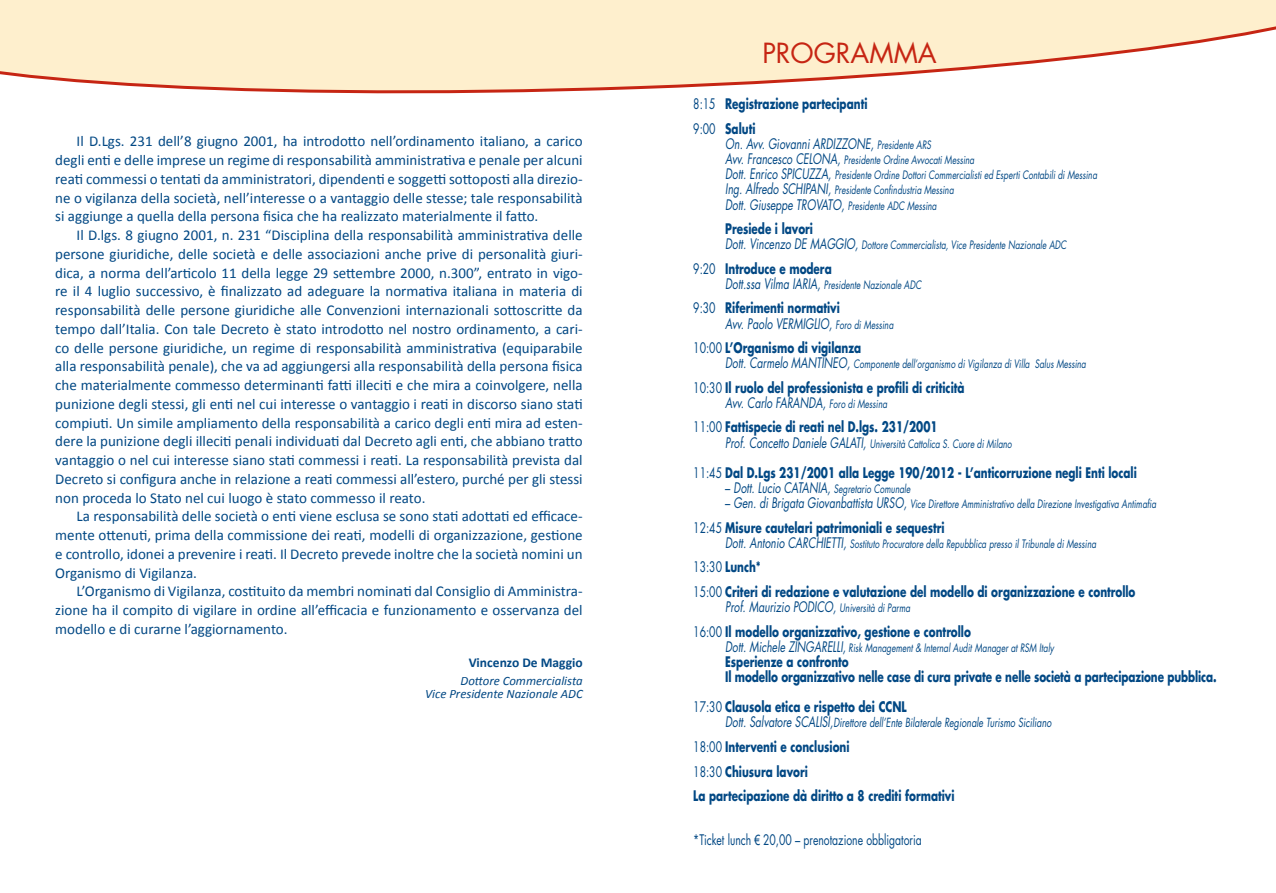
<style>
.page{position:relative;width:1276px;height:893px;background:#fff}
.page>*{position:absolute;margin:0;border:0;box-sizing:border-box;transform-origin:0 0}
.t1{font:27px "Futura";color:#c62513}
.t2{font:15px/18.8px "Calibri";color:#024884;text-align:justify}
.t3{font:700 14.25px/24.6px "Futura";color:#024884;scale:.73 1}
.t4{font:italic 14.25px "Futura";color:#024884;scale:.73 1}
.t5{font:14.25px "Futura";color:#024884;scale:.73 1}
.t6{font:700 13.5px "Calibri";color:#024884}
.t7{font:italic 12.75px/13.5px "Calibri";color:#024884;text-align:right}
.t8{font:italic 12.3px "Futura";color:#024884;scale:.73 1}
.t9{font:italic 11.4px/15.1px "Futura";color:#024884;scale:.73 1}
.s1{font-weight:400}
.s2{font-size:11.4px}
.s3{font-size:14.25px}
.s4{font-weight:400;font-style:italic}
.s5{font-weight:400;font-style:italic;font-size:11.4px}
.s6{font-style:normal}
.s7{font-style:normal;font-size:14.25px}
.s8{font-family:"Arial"}
</style>
<div class="page">
<svg style="left:0;top:0;width:1276px;height:94px"></svg>
<p class="t2" style="left:55px;top:131px;width:529px;text-indent:21px">Il D.Lgs. 231 dell’8 giugno 2001, ha introdotto nell’ordinamento italiano, a carico degli enti e delle imprese un regime di responsabilità amministrativa e penale per alcuni reati commessi o tentati da amministratori, dipendenti e soggetti sottoposti alla direzio&shy;ne o vigilanza della società, nell’interesse o a vantaggio delle stesse; tale responsabilità si aggiunge a quella della persona fisica che ha realizzato materialmente il fatto.</p>
<p class="t2" style="left:55px;top:225px;width:529px;text-indent:21px">Il D.lgs. 8 giugno 2001, n. 231 “Disciplina della responsabilità amministrativa delle persone giuridiche, delle società e delle associazioni anche prive di personalità giuri&shy;dica, a norma dell’articolo 11 della legge 29 settembre 2000, n.300”, entrato in vigo&shy;re il 4 luglio successivo, è finalizzato ad adeguare la normativa italiana in materia di responsabilità delle persone giuridiche alle Convenzioni internazionali sottoscritte da tempo dall’Italia. Con tale Decreto è stato introdotto nel nostro ordinamento, a cari&shy;co delle persone giuridiche, un regime di responsabilità amministrativa (equiparabile alla responsabilità penale), che va ad aggiungersi alla responsabilità della persona fisica che materialmente commesso determinanti fatti illeciti e che mira a coinvolgere, nella punizione degli stessi, gli enti nel cui interesse o vantaggio i reati in discorso siano stati compiuti. Un simile ampliamento della responsabilità a carico degli enti mira ad esten&shy;dere la punizione degli illeciti penali individuati dal Decreto agli enti, che abbiano tratto vantaggio o nel cui interesse siano stati commessi i reati. La responsabilità prevista dal Decreto si configura anche in relazione a reati commessi all’estero, purché per gli stessi non proceda lo Stato nel cui luogo è stato commesso il reato.</p>
<p class="t2" style="left:55px;top:506px;width:529px;text-indent:21px">La responsabilità delle società o enti viene esclusa se sono stati adottati ed efficace&shy;mente ottenuti, prima della commissione dei reati, modelli di organizzazione, gestione e controllo, idonei a prevenire i reati. Il Decreto prevede inoltre che la società nomini un Organismo di Vigilanza.</p>
<p class="t2" style="left:55px;top:581px;width:529px;text-indent:21px">L’Organismo di Vigilanza, costituito da membri nominati dal Consiglio di Amministra&shy;zione ha il compito di vigilare in ordine all’efficacia e funzionamento e osservanza del modello e di curarne l’aggiornamento.</p>
<p class="t6" style="left:469px;top:654px;width:115px">Vincenzo De Maggio</p>
<p class="t7" style="left:425px;top:673px;width:159px">Dottore Commercialista<br>Vice Presidente Nazionale ADC</p>
<h1 class="t1" style="left:762px;top:36px;width:176px">PROGRAMMA</h1>
<p class="t3" style="left:693px;top:91px;width:240px"><span class="s1">8:15</span> Registrazione partecipanti<br><span class="s1">9:00</span> Saluti</p>
<p class="t4" style="left:725px;top:134px;width:284px">On. Avv. Giovanni Ardizzone, <span class="s2">Presidente ARS</span></p>
<p class="t9" style="left:725px;top:152px;width:343px"><span class="s3">Avv. Francesco Celona,</span> Presidente Ordine Avvocati Messina</p>
<p class="t4" style="left:693px;top:164px;width:28px">D</p>
<p class="t9" style="left:725px;top:167px;width:511px;text-indent:7px"><span class="s3">ott. Enrico Spicuzza,</span> Presidente Ordine Dottori Commercialisti ed Esperti Contabili di Messina<br><span class="s3">Ing. Alfredo Schipa ni,</span> Presidente Confindustria Messina</p>
<p class="t4" style="left:693px;top:194px;width:28px">D</p>
<p class="t4" style="left:732px;top:194px;width:282px">ott. Giuseppe TROVATO, <span class="s2">Presidente ADC Messina</span></p>
<p class="t3" style="left:693px;top:216px;width:28px">P</p>
<p class="t3" style="left:732px;top:216px;width:112px">resiede i lavori</p>
<p class="t4" style="left:693px;top:234px;width:28px">D</p>
<p class="t9" style="left:732px;top:237px;width:459px"><span class="s3">ott. Vincenzo De Magg io,</span> Dottore Commercialista, Vice Presidente Nazionale ADC</p>
<p class="t3" style="left:693px;top:256px;width:191px"><span class="s1">9:20</span> Introduce e modera</p>
<p class="t9" style="left:725px;top:277px;width:270px"><span class="s3">Dott.ssa Vilma Ia ria,</span> Presidente Nazionale ADC</p>
<p class="t3" style="left:725px;top:300px;width:232px;line-height:15.1px;text-indent:-32px"><span class="s1">9:30</span> Riferimenti normativi<br><span class="s4">Avv. Paolo Vermiglio,</span> <span class="s5">Foro di Messina</span></p>
<p class="t3" style="left:693px;top:335px;width:232px"><span class="s1">10:00</span> L’Organismo di vigilanza</p>
<p class="t9" style="left:725px;top:356px;width:496px"><span class="s3">Dott. Carmelo Mantineo,</span> Componente dell’organismo di Vigilanza di Villa Salus Messina</p>
<p class="t3" style="left:725px;top:379px;width:329px;line-height:15.1px;text-indent:-32px"><span class="s1">10:30</span> Il ruolo del professionista e profili di criticità<br><span class="s4">Avv. Carlo Faranda,</span> <span class="s5">Foro di Messina</span></p>
<p class="t3" style="left:693px;top:414px;width:336px"><span class="s1">11:00</span> Fattispecie di reati nel D.lgs. 231/2001</p>
<p class="t9" style="left:725px;top:436px;width:394px"><span class="s3">Prof. Concetto Daniele Galati,</span> Università Cattolica S. Cuore di Milano</p>
<p class="t3" style="left:693px;top:460px;width:609px"><span class="s1">11:45</span> Dal D.Lgs 231/2001 alla Legge 190/2012 - L’anticorruzione negli Enti locali</p>
<p class="t4" style="left:725px;top:478px;width:255px"><span class="s6">–</span> Dott. Lucio Cata nia, <span class="s2">Segretario Comunale</span></p>
<p class="t9" style="left:725px;top:496px;width:592px"><span class="s7">–</span> <span class="s3">Gen. di Brigata Giovanbattista Urso,</span> Vice Direttore Amministrativo della Direzione Investigativa Antimafia</p>
<p class="t3" style="left:693px;top:515px;width:346px"><span class="s1">12:45</span> Misure cautelari patrimoniali e sequestri</p>
<p class="t9" style="left:725px;top:536px;width:510px"><span class="s3">Dott. Antonio Carchietti,</span> Sostituto Procuratore della Repubblica presso il Tribunale di Messina</p>
<p class="t3" style="left:693px;top:554px;width:607px"><span class="s1">13:30</span> Lunch*<br><span class="s1">15:00</span> Criteri di redazione e valutazione del modello di organizzazione e controllo</p>
<p class="t3" style="left:693px;top:594px;width:382px;text-indent:32px"><span class="s4">Prof. Maurizio Podico,</span> <span class="s5">Università di Parma<br></span><span class="s1">16:00</span> Il modello organizzativo, gestione e controllo</p>
<p class="t9" style="left:725px;top:640px;width:452px"><span class="s3">Dott. Michele Zinga relli,</span> Risk Management &amp; Internal Audit Manager at RSM Italy</p>
<p class="t3" style="left:725px;top:654px;width:674px;line-height:15.1px">Esperienze a confronto<br>Il modello organizzativo nelle case di cura private e nelle società a partecipazione pubblica.</p>
<p class="t3" style="left:693px;top:694px;width:294px"><span class="s1">17:30</span> Clausola etica e rispetto dei CCNL</p>
<p class="t8" style="left:725px;top:714px;width:448px"><span class="s3">Dott. Salvatore SCALISI,</span>Direttore dell’Ente Bilaterale Regionale Turismo Siciliano</p>
<p class="t3" style="left:693px;top:734px;width:359px"><span class="s1">18:00</span> Interventi e conclusioni<br><span class="s1">18:30</span> Chiusura lavori<br>La partecipazione dà diritto a 8 crediti formativi</p>
<p class="t5" style="left:693px;top:830px;width:314px">*Ticket lunch <span class="s8">€</span> 20,00 – prenotazione obbligatoria</p>
</div>
